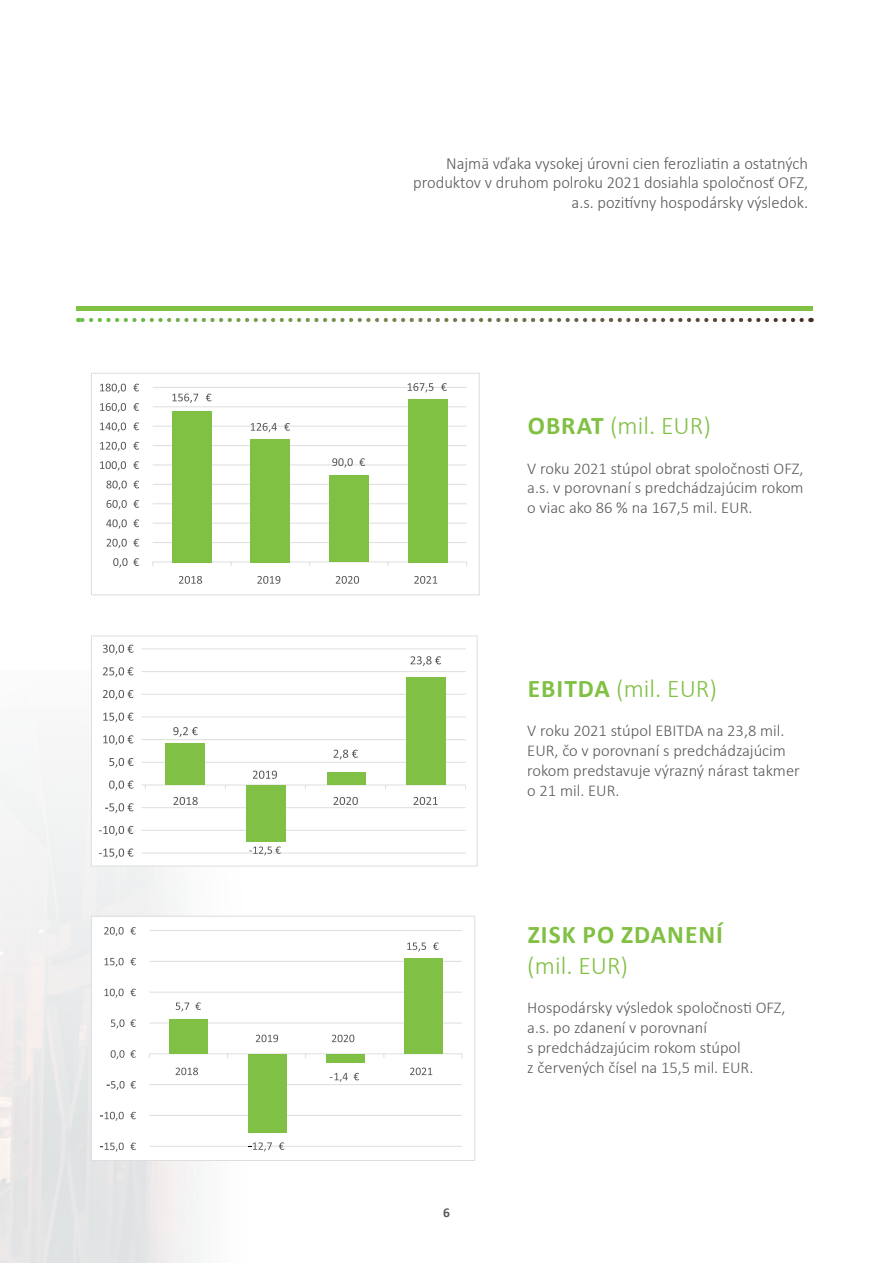
<style>
.page{position:relative;width:893px;height:1263px;background:#fff}
.page>*{position:absolute;margin:0;border:0;box-sizing:border-box;transform-origin:0 0}
.t1{font:300 25.5px "Calibri";color:#80c043}
.t2{font:700 25.5px "Calibri";letter-spacing:.04em;color:#80c043}
.t3{font:300 16.95px/19.8px "Calibri";color:#58595b;text-align:right}
.t4{font:300 16.5px/19.8px "Calibri";color:#58595b}
.t5{font:700 13.5px "Calibri";color:#58595b}
.s1{font-weight:700}
</style>
<div class="page">
<hr style="left:145px;top:649px;width:321px;height:1px;background:#dddedf">
<hr style="left:145px;top:671px;width:321px;height:1px;background:#dddedf">
<hr style="left:145px;top:694px;width:321px;height:1px;background:#dddedf">
<hr style="left:145px;top:717px;width:321px;height:1px;background:#dddedf">
<hr style="left:145px;top:739px;width:321px;height:1px;background:#dddedf">
<hr style="left:145px;top:762px;width:321px;height:1px;background:#dddedf">
<hr style="left:145px;top:807px;width:321px;height:1px;background:#dddedf">
<hr style="left:145px;top:830px;width:321px;height:1px;background:#dddedf">
<hr style="left:145px;top:853px;width:321px;height:1px;background:#dddedf">
<hr style="left:145px;top:785px;width:321px;height:1px;background:#dddedf">
<svg style="left:173px;top:727px;width:25px;height:10px"></svg>
<svg style="left:249px;top:846px;width:32px;height:9px"></svg>
<svg style="left:334px;top:750px;width:24px;height:9px"></svg>
<svg style="left:410px;top:656px;width:31px;height:10px"></svg>
<svg style="left:99px;top:848px;width:34px;height:10px"></svg>
<svg style="left:99px;top:826px;width:34px;height:10px"></svg>
<svg style="left:105px;top:803px;width:28px;height:10px"></svg>
<svg style="left:109px;top:780px;width:24px;height:10px"></svg>
<svg style="left:109px;top:758px;width:24px;height:10px"></svg>
<svg style="left:103px;top:735px;width:30px;height:10px"></svg>
<svg style="left:103px;top:713px;width:30px;height:9px"></svg>
<svg style="left:103px;top:690px;width:30px;height:10px"></svg>
<svg style="left:103px;top:667px;width:30px;height:10px"></svg>
<svg style="left:103px;top:645px;width:30px;height:9px"></svg>
<svg style="left:173px;top:797px;width:25px;height:8px"></svg>
<svg style="left:333px;top:797px;width:25px;height:8px"></svg>
<svg style="left:253px;top:771px;width:24px;height:8px"></svg>
<svg style="left:413px;top:797px;width:25px;height:8px"></svg>
<div style="left:91px;top:635px;width:387px;height:231px;border:1px solid #dddedf"></div>
<div style="left:165px;top:743px;width:40px;height:42px;background:#80c044"></div>
<div style="left:246px;top:785px;width:40px;height:57px;background:#80c044"></div>
<div style="left:327px;top:772px;width:39px;height:13px;background:#80c044"></div>
<div style="left:406px;top:677px;width:40px;height:108px;background:#80c044"></div>
<hr style="left:76px;top:306px;width:736px;height:4px;background:#80c043">
<svg style="left:78px;top:318px;width:724px;height:4px"></svg>
<hr style="left:153px;top:387px;width:314px;height:1px;background:#dddedf">
<hr style="left:153px;top:406px;width:314px;height:1px;background:#dddedf">
<hr style="left:153px;top:426px;width:314px;height:1px;background:#dddedf">
<hr style="left:153px;top:445px;width:314px;height:1px;background:#dddedf">
<hr style="left:153px;top:465px;width:314px;height:1px;background:#dddedf">
<hr style="left:153px;top:484px;width:314px;height:1px;background:#dddedf">
<hr style="left:153px;top:503px;width:314px;height:1px;background:#dddedf">
<hr style="left:153px;top:523px;width:314px;height:1px;background:#dddedf">
<hr style="left:153px;top:542px;width:314px;height:1px;background:#dddedf">
<hr style="left:153px;top:562px;width:314px;height:1px;background:#dddedf">
<svg style="left:172px;top:394px;width:26px;height:9px"></svg>
<svg style="left:206px;top:394px;width:5px;height:7px"></svg>
<svg style="left:251px;top:423px;width:26px;height:9px"></svg>
<svg style="left:284px;top:423px;width:6px;height:8px"></svg>
<svg style="left:332px;top:458px;width:21px;height:10px"></svg>
<svg style="left:359px;top:458px;width:6px;height:8px"></svg>
<svg style="left:408px;top:383px;width:25px;height:9px"></svg>
<svg style="left:441px;top:383px;width:6px;height:8px"></svg>
<svg style="left:113px;top:558px;width:26px;height:10px"></svg>
<svg style="left:107px;top:539px;width:20px;height:9px"></svg>
<svg style="left:133px;top:539px;width:6px;height:8px"></svg>
<svg style="left:106px;top:519px;width:21px;height:10px"></svg>
<svg style="left:133px;top:519px;width:6px;height:8px"></svg>
<svg style="left:107px;top:500px;width:20px;height:9px"></svg>
<svg style="left:133px;top:500px;width:6px;height:8px"></svg>
<svg style="left:106px;top:481px;width:21px;height:9px"></svg>
<svg style="left:133px;top:481px;width:6px;height:7px"></svg>
<svg style="left:100px;top:461px;width:26px;height:10px"></svg>
<svg style="left:133px;top:461px;width:6px;height:8px"></svg>
<svg style="left:100px;top:442px;width:26px;height:9px"></svg>
<svg style="left:133px;top:442px;width:6px;height:8px"></svg>
<svg style="left:100px;top:422px;width:26px;height:10px"></svg>
<svg style="left:133px;top:422px;width:6px;height:8px"></svg>
<svg style="left:100px;top:403px;width:26px;height:9px"></svg>
<svg style="left:133px;top:403px;width:6px;height:8px"></svg>
<svg style="left:100px;top:384px;width:26px;height:9px"></svg>
<svg style="left:133px;top:384px;width:6px;height:7px"></svg>
<svg style="left:179px;top:576px;width:23px;height:8px"></svg>
<svg style="left:257px;top:576px;width:23px;height:8px"></svg>
<svg style="left:336px;top:576px;width:23px;height:8px"></svg>
<svg style="left:414px;top:576px;width:23px;height:8px"></svg>
<div style="left:91px;top:373px;width:389px;height:222px;border:1px solid #dddedf"></div>
<div style="left:172px;top:411px;width:39px;height:151px;background:#80c043"></div>
<div style="left:251px;top:439px;width:39px;height:123px;background:#80c043"></div>
<div style="left:329px;top:475px;width:39px;height:87px;background:#80c043"></div>
<div style="left:408px;top:399px;width:39px;height:164px;background:#80c043"></div>
<hr style="left:149px;top:930px;width:313px;height:1px;background:#dddedf">
<hr style="left:149px;top:961px;width:313px;height:1px;background:#dddedf">
<hr style="left:149px;top:992px;width:313px;height:1px;background:#dddedf">
<hr style="left:149px;top:1023px;width:313px;height:1px;background:#dddedf">
<hr style="left:149px;top:1084px;width:313px;height:1px;background:#dddedf">
<hr style="left:149px;top:1115px;width:313px;height:1px;background:#dddedf">
<hr style="left:149px;top:1146px;width:313px;height:1px;background:#dddedf">
<hr style="left:149px;top:1053px;width:313px;height:1px;background:#dddedf">
<svg style="left:176px;top:1002px;width:13px;height:9px"></svg>
<svg style="left:195px;top:1002px;width:6px;height:8px"></svg>
<svg style="left:248px;top:1142px;width:24px;height:9px"></svg>
<svg style="left:279px;top:1142px;width:5px;height:8px"></svg>
<svg style="left:330px;top:1073px;width:18px;height:9px"></svg>
<svg style="left:354px;top:1073px;width:5px;height:7px"></svg>
<svg style="left:407px;top:942px;width:19px;height:9px"></svg>
<svg style="left:433px;top:942px;width:5px;height:8px"></svg>
<svg style="left:100px;top:1142px;width:24px;height:10px"></svg>
<svg style="left:130px;top:1142px;width:6px;height:8px"></svg>
<svg style="left:100px;top:1112px;width:24px;height:9px"></svg>
<svg style="left:130px;top:1112px;width:6px;height:7px"></svg>
<svg style="left:107px;top:1081px;width:29px;height:9px"></svg>
<svg style="left:111px;top:1050px;width:13px;height:9px"></svg>
<svg style="left:130px;top:1050px;width:6px;height:8px"></svg>
<svg style="left:111px;top:1019px;width:13px;height:9px"></svg>
<svg style="left:130px;top:1019px;width:6px;height:8px"></svg>
<svg style="left:104px;top:989px;width:20px;height:9px"></svg>
<svg style="left:130px;top:989px;width:6px;height:7px"></svg>
<svg style="left:104px;top:958px;width:20px;height:9px"></svg>
<svg style="left:130px;top:958px;width:6px;height:7px"></svg>
<svg style="left:104px;top:927px;width:20px;height:9px"></svg>
<svg style="left:130px;top:927px;width:6px;height:7px"></svg>
<svg style="left:176px;top:1067px;width:22px;height:8px"></svg>
<svg style="left:256px;top:1035px;width:22px;height:7px"></svg>
<svg style="left:332px;top:1035px;width:22px;height:7px"></svg>
<svg style="left:410px;top:1067px;width:22px;height:8px"></svg>
<div style="left:91px;top:916px;width:384px;height:245px;border:1px solid #dddedf"></div>
<div style="left:169px;top:1019px;width:38px;height:35px;background:#80c044"></div>
<div style="left:248px;top:1054px;width:39px;height:78px;background:#80c044"></div>
<div style="left:326px;top:1054px;width:39px;height:9px;background:#80c044"></div>
<div style="left:404px;top:958px;width:39px;height:96px;background:#80c044"></div>
<p class="t3" style="left:413px;top:153px;width:396px">Najmä vďaka vysokej úrovni cien ferozliatin a ostatných produktov v druhom polroku 2021 dosiahla spoločnosť OFZ, a.s. pozitívny hospodársky výsledok.</p>
<h1 class="t1" style="left:528px;top:410px;width:185px"><span class="s1">OBRAT</span> (mil. EUR)</h1>
<p class="t4" style="left:527px;top:458px;width:278px;text-align:justify">V roku 2021 stúpol obrat spoločnosti OFZ, a.s. v porovnaní s predchádzajúcim rokom o viac ako 86 % na 167,5 mil. EUR.</p>
<h1 class="t1" style="left:528px;top:672px;width:191px"><span class="s1">EBITDA</span> (mil. EUR)</h1>
<p class="t4" style="left:527px;top:721px;width:274px">V roku 2021 stúpol EBITDA na 23,8 mil.<br>EUR, čo v porovnaní s predchádzajúcim rokom predstavuje výrazný nárast takmer o 21 mil. EUR.</p>
<p class="t5" style="left:443px;top:1203px;width:8px">6</p>
<h1 class="t2" style="left:528px;top:917px;width:197px">ZISK PO ZDANENÍ</h1>
<h1 class="t1" style="left:527px;top:949px;width:102px">(mil. EUR)</h1>
<p class="t4" style="left:527px;top:998px;width:260px">Hospodársky výsledok spoločnosti OFZ, a.s. po zdanení v porovnaní<br>s predchádzajúcim rokom stúpol<br>z červených čísel na 15,5 mil. EUR.</p>
</div>
